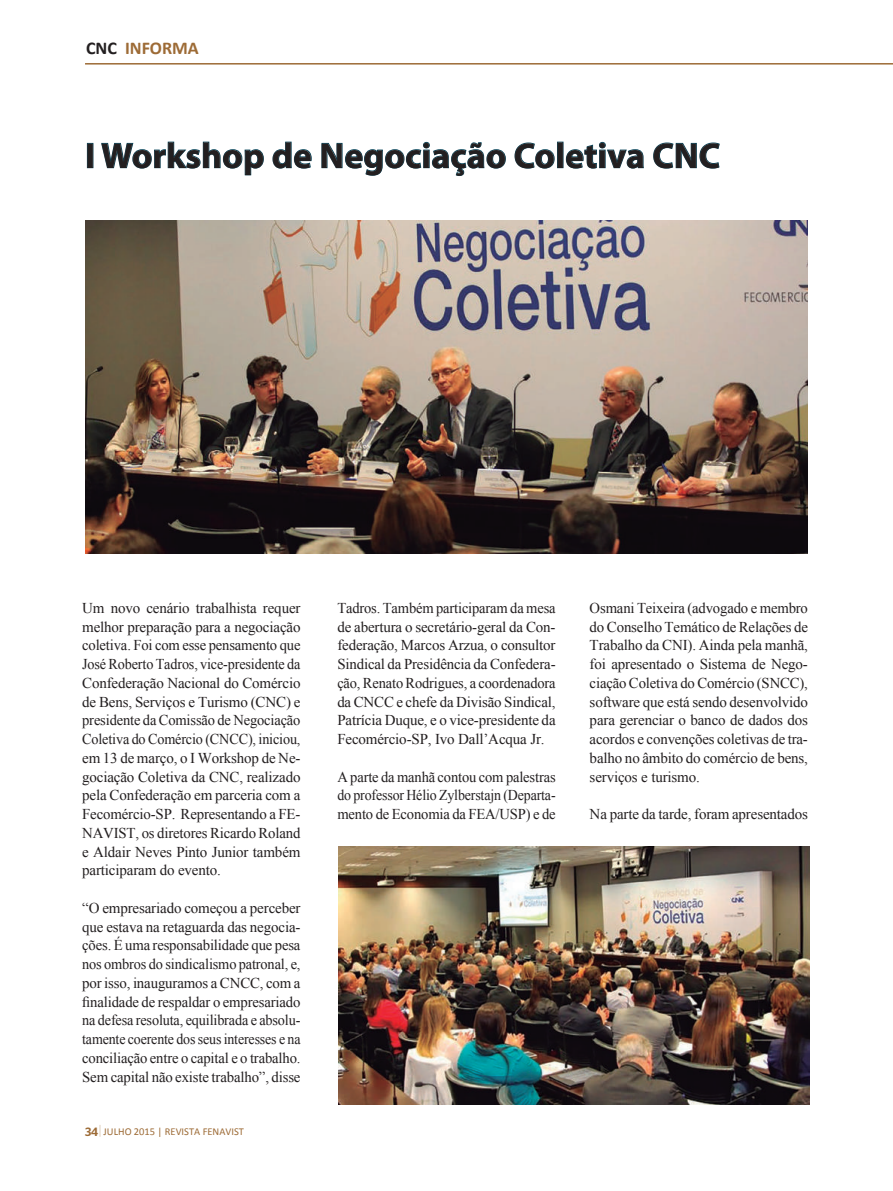
<style>
.page{position:relative;width:893px;height:1191px;background:#fff}
.page>*{position:absolute;margin:0;border:0;box-sizing:border-box;transform-origin:0 0}
.t1{font:700 36px "Myriad Pro";color:#231f20}
.t2{font:700 18px "Calibri";color:#9d6b36}
.t3{font:15px/18.8px "Times New Roman";letter-spacing:-.01em;color:#231f20;text-align:justify}
.t4{font:10.5px "Calibri";color:#9d6b36}
.s1{color:#231f20}
.s2{font-family:"Stag Sans";font-weight:500;font-size:12px}
.s3{font-family:"Stag Sans";font-weight:100;font-size:15px}
</style>
<div class="page">
<hr style="left:85px;top:63px;width:808px;height:2px;background:#9d6b36">
<div style="left:87px;top:143px;width:6px;height:25px;border:1px solid #0e4a5f"></div>
<svg style="left:101px;top:141px;width:163px;height:35px"></svg>
<svg style="left:272px;top:141px;width:40px;height:28px"></svg>
<svg style="left:321px;top:142px;width:185px;height:34px"></svg>
<svg style="left:514px;top:142px;width:41px;height:27px"></svg>
<div style="left:557px;top:142px;width:6px;height:26px;border:1px solid #0e4a5f"></div>
<svg style="left:566px;top:142px;width:78px;height:27px"></svg>
<svg style="left:653px;top:142px;width:67px;height:27px"></svg>
<img style="left:85px;top:220px;width:723px;height:333px">
<img style="left:339px;top:846px;width:470px;height:258px">
<p class="t2" style="left:86px;top:36px;width:114px"><span class="s1">CNC</span> INFORMA</p>
<h1 class="t1" style="left:85px;top:132px;width:637px">I Workshop de Negociação Coletiva CNC</h1>
<p class="t3" style="left:82px;top:598px;width:220px">Um novo cenário trabalhista requer melhor preparação para a negociação coletiva. Foi com esse pensamento que José Roberto Tadros, vice-presidente da Confederação Nacional do Comércio de Bens, Serviços e Turismo (CNC) e presidente da Comissão de Negociação Coletiva do Comércio (CNCC), iniciou, em 13 de março, o I Workshop de Ne&shy;gociação Coletiva da CNC, realizado pela Confederação em parceria com a Fecomércio-SP. Representando a FE-NAVIST, os diretores Ricardo Roland e Aldair Neves Pinto Junior também participaram do evento.</p>
<p class="t3" style="left:82px;top:898px;width:220px">“O empresariado começou a perceber que estava na retaguarda das negocia&shy;ções. É uma responsabilidade que pesa nos ombros do sindicalismo patronal, e, por isso, inauguramos a CNCC, com a finalidade de respaldar o empresariado na defesa resoluta, equilibrada e absolu&shy;tamente coerente dos seus interesses e na conciliação entre o capital e o trabalho.<br>Sem capital não existe trabalho”, disse</p>
<p class="t4" style="left:85px;top:1124px;width:160px"><span class="s2">34</span><span class="s3">|</span> JULHO 2015 | REVISTA FENAVIST</p>
<p class="t3" style="left:337px;top:598px;width:220px">Tadros. Também participaram da mesa de abertura o secretário-geral da Con&shy;federação, Marcos Arzua, o consultor Sindical da Presidência da Confedera&shy;ção, Renato Rodrigues, a coordenadora da CNCC e chefe da Divisão Sindical, Patrícia Duque, e o vice-presidente da Fecomércio-SP, Ivo Dall’Acqua Jr.</p>
<p class="t3" style="left:337px;top:767px;width:220px">A parte da manhã contou com palestras do professor Hélio Zylberstajn (Departa&shy;mento de Economia da FEA/USP) e de</p>
<p class="t3" style="left:590px;top:598px;width:220px">Osmani Teixeira (advogado e membro do Conselho Temático de Relações de Trabalho da CNI). Ainda pela manhã, foi apresentado o Sistema de Nego&shy;ciação Coletiva do Comércio (SNCC), software que está sendo desenvolvido para gerenciar o banco de dados dos acordos e convenções coletivas de tra&shy;balho no âmbito do comércio de bens, serviços e turismo.</p>
<p class="t3" style="left:590px;top:804px;width:220px">Na parte da tarde, foram apresentados</p>
</div>
